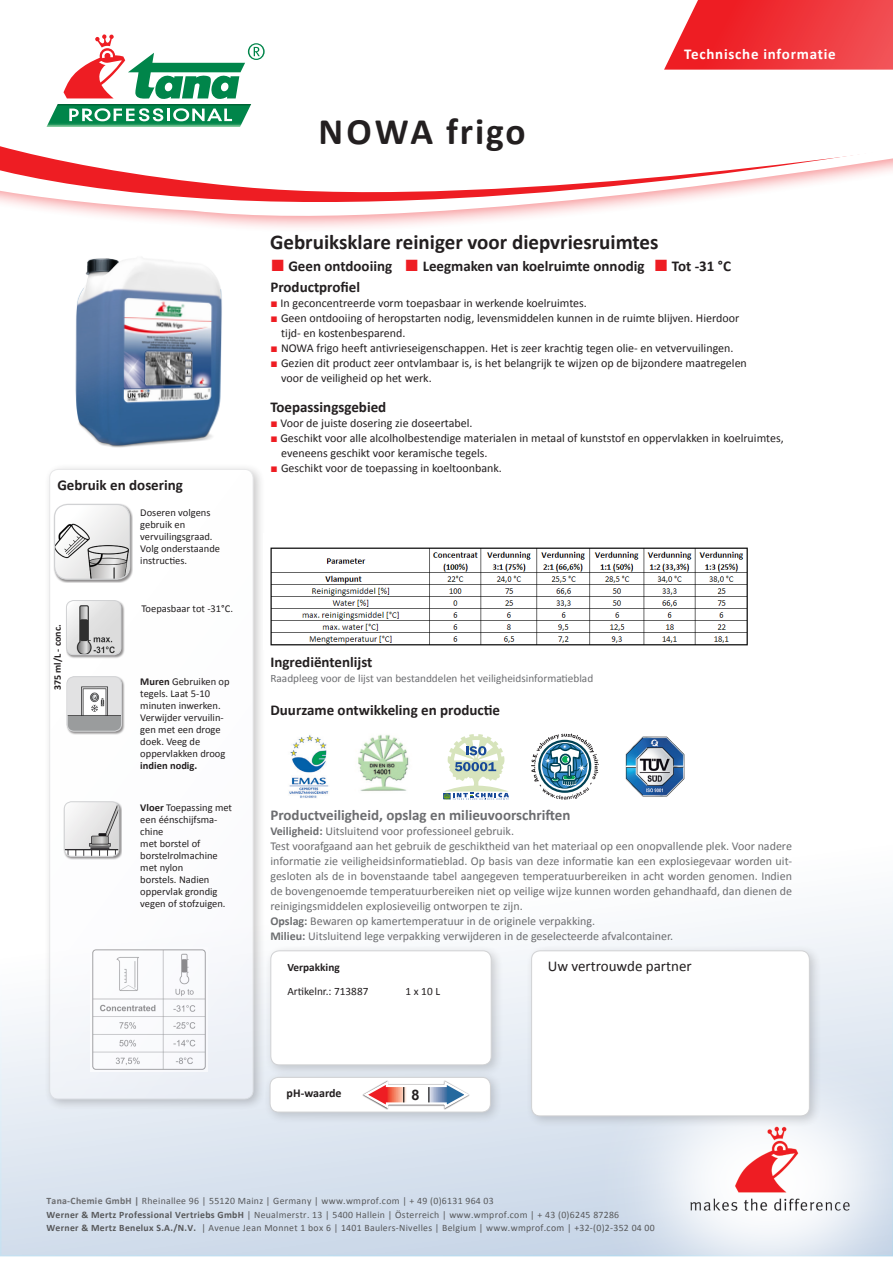
<style>
.page{position:relative;width:893px;height:1263px;background:#fff}
.page>*{position:absolute;margin:0;border:0;box-sizing:border-box;transform-origin:0 0}
.t1{font:700 37.5px "Calibri";letter-spacing:.05em;color:#231f20}
.t2{font:700 21px "Calibri";color:#231f20}
.t3{font:700 15px "Calibri";color:#231f20}
.t4{font:700 15px "Calibri";color:#6c6d70}
.t5{font:700 15px "Calibri";letter-spacing:.05em;color:#fff}
.t6{font:15px "Calibri";color:#231f20}
.t7{font:700 14.4px "Arial";color:#231f20}
.t8{font:12px/15px "Calibri";color:#6c6d70;text-align:justify}
.t9{font:12px "Calibri";color:#231f20}
.t10{font:700 12px "Calibri";color:#231f20}
.t11{font:11.25px "Calibri";color:#6c6d70}
.t12{font:11.25px "Calibri";color:#231f20}
.t13{font:700 11.25px "Calibri";color:#231f20}
.t14{font:10.5px/12px "Calibri";color:#231f20}
.t15{font:700 10.5px "Calibri";color:#231f20}
.t16{font:700 10.05px "Calibri";color:#231f20}
.t17{font:9.75px/13.5px "Calibri";letter-spacing:.03em;color:#57585a}
.s1{font-family:"Arial";font-weight:400;font-size:24.3px;color:#ee1d23}
.s2{font-weight:700}
.s3{font-family:"Arial";color:#ee1d23}
.s4{font-weight:700;color:#6c6d70}
</style>
<div class="page">
<div style="left:0;top:800px;width:893px;height:456px;background:linear-gradient(to bottom,#fff,#cfdbea)"></div>
<svg style="left:192px;top:222px;width:258px;height:6px;fill:#fdf0f1"></svg>
<svg style="left:73px;top:212px;width:497px;height:10px"></svg>
<svg style="left:0;top:146px;width:893px;height:66px"></svg>
<img style="left:606px;top:1030px;width:287px;height:227px">
<div style="left:43px;top:463px;width:223px;height:648px;background:#231f20;opacity:.49"></div>
<div style="left:50px;top:469px;width:203px;height:630px;background:linear-gradient(to bottom,#fff,#f2f4f7);border-radius:9px"></div>
<div style="left:49px;top:469px;width:204px;height:630px;border:1px solid #d1d2d4;border-radius:9px"></div>
<svg style="left:664px;top:0;width:229px;height:70px;background:#f04247"></svg>
<div style="left:264px;top:1071px;width:239px;height:53px;background:#231f20;opacity:.2"></div>
<div style="left:270px;top:1077px;width:220px;height:35px;background:#fff;border-radius:9px"></div>
<div style="left:270px;top:1077px;width:221px;height:35px;border:1px solid #d1d2d4;border-radius:9px"></div>
<svg style="left:362px;top:1080px;width:108px;height:30px"></svg>
<svg style="left:46px;top:34px;width:219px;height:93px"></svg>
<div style="left:264px;top:944px;width:240px;height:133px;background:#231f20;opacity:.2"></div>
<div style="left:271px;top:951px;width:220px;height:114px;background:#fff;border-radius:9px"></div>
<div style="left:270px;top:950px;width:222px;height:115px;border:1px solid #d1d2d4;border-radius:9px"></div>
<div style="left:525px;top:944px;width:297px;height:184px;background:#231f20;opacity:.2"></div>
<div style="left:532px;top:951px;width:277px;height:165px;background:#fff;border-radius:9px"></div>
<div style="left:531px;top:950px;width:279px;height:166px;border:1px solid #d1d2d4;border-radius:9px"></div>
<div style="left:53px;top:503px;width:80px;height:80px;background:#231f20;opacity:.5"></div>
<img style="left:55px;top:504px;width:75px;height:75px">
<div style="left:54px;top:504px;width:76px;height:76px;border:1px solid #d1d2d4;border-radius:13px"></div>
<div style="left:66px;top:676px;width:59px;height:59px;background:#231f20;opacity:.5"></div>
<img style="left:67px;top:677px;width:54px;height:54px">
<div style="left:67px;top:676px;width:55px;height:55px;border:1px solid #d1d2d4;border-radius:7px"></div>
<div style="left:63px;top:801px;width:59px;height:59px;background:#231f20;opacity:.5"></div>
<img style="left:64px;top:802px;width:55px;height:54px">
<div style="left:64px;top:801px;width:55px;height:56px;border:1px solid #d1d2d4;border-radius:7px"></div>
<img style="left:75px;top:258px;width:147px;height:190px">
<img style="left:289px;top:735px;width:40px;height:63px">
<img style="left:358px;top:734px;width:51px;height:57px">
<svg style="left:443px;top:734px;width:66px;height:66px"></svg>
<svg style="left:531px;top:734px;width:68px;height:65px"></svg>
<img style="left:626px;top:736px;width:59px;height:61px">
<img style="left:263px;top:534px;width:485px;height:115px">
<div style="left:66px;top:600px;width:58px;height:58px;background:#231f20;opacity:.5"></div>
<img style="left:66px;top:600px;width:55px;height:55px">
<div style="left:66px;top:600px;width:55px;height:55px;border:1px solid #d1d2d4;border-radius:7px"></div>
<p class="t1" style="left:319px;top:108px;width:209px">NOWA frigo</p>
<p class="t5" style="left:684px;top:44px;width:153px">Technische informatie</p>
<p class="t2" style="left:270px;top:228px;width:390px">Gebruiksklare reiniger voor diepvriesruimtes</p>
<p class="t3" style="left:270px;top:256px;width:462px"><span class="s1">■</span> Geen ontdooiing <span class="s1">■</span> Leegmaken van koelruimte onnodig <span class="s1">■</span> Tot -31 °C</p>
<p class="t3" style="left:57px;top:475px;width:127px">Gebruik en dosering</p>
<p class="t14" style="left:140px;top:507px;width:72px">Doseren volgens</p>
<p class="t14" style="left:140px;top:519px;width:47px">gebruik en</p>
<p class="t14" style="left:140px;top:531px;width:74px">vervuilingsgraad.</p>
<p class="t14" style="left:140px;top:543px;width:81px">Volg onderstaande</p>
<p class="t14" style="left:140px;top:555px;width:48px">instructies.</p>
<p class="t16" style="left:51px;top:690px;width:67px;rotate:-90deg">375 ml/L - conc.</p>
<p class="t14" style="left:141px;top:602px;width:93px">Toepasbaar tot -31°C.</p>
<p class="t14" style="left:140px;top:675px;width:91px"><span class="s2">Muren</span> Gebruiken op</p>
<p class="t14" style="left:140px;top:687px;width:71px">tegels. Laat 5-10</p>
<p class="t14" style="left:140px;top:699px;width:82px">minuten inwerken.</p>
<p class="t14" style="left:140px;top:711px;width:85px">Verwijder vervuilin&shy;gen met een droge</p>
<p class="t14" style="left:140px;top:735px;width:62px">doek. Veeg de</p>
<p class="t14" style="left:140px;top:747px;width:87px">oppervlakken droog</p>
<p class="t15" style="left:140px;top:758px;width:59px">indien nodig.</p>
<p class="t14" style="left:140px;top:801px;width:93px"><span class="s2">Vloer</span> Toepassing met</p>
<p class="t14" style="left:140px;top:813px;width:79px">een éénschijfsma&shy;chine</p>
<p class="t14" style="left:140px;top:837px;width:62px">met borstel of</p>
<p class="t14" style="left:140px;top:849px;width:79px">borstelrolmachine</p>
<p class="t14" style="left:140px;top:861px;width:44px">met nylon</p>
<p class="t14" style="left:140px;top:873px;width:71px">borstels. Nadien</p>
<p class="t14" style="left:140px;top:885px;width:79px">oppervlak grondig</p>
<p class="t14" style="left:140px;top:897px;width:87px">vegen of stofzuigen.</p>
<p class="t3" style="left:270px;top:277px;width:91px">Productprofiel</p>
<p class="t9" style="left:270px;top:295px;width:318px"><span class="s3">■</span> In geconcentreerde vorm toepasbaar in werkende koelruimtes.</p>
<p class="t9" style="left:270px;top:310px;width:470px"><span class="s3">■</span> Geen ontdooiing of heropstarten nodig, levensmiddelen kunnen in de ruimte blijven. Hierdoor</p>
<p class="t9" style="left:281px;top:325px;width:126px">tijd- en kostenbesparend.</p>
<p class="t9" style="left:270px;top:340px;width:465px"><span class="s3">■</span> NOWA frigo heeft antivrieseigenschappen. Het is zeer krachtig tegen olie- en vetvervuilingen.</p>
<p class="t9" style="left:270px;top:355px;width:478px"><span class="s3">■</span> Gezien dit product zeer ontvlambaar is, is het belangrijk te wijzen op de bijzondere maatregelen</p>
<p class="t9" style="left:281px;top:370px;width:152px">voor de veiligheid op het werk.</p>
<p class="t3" style="left:270px;top:397px;width:117px">Toepassingsgebied</p>
<p class="t9" style="left:270px;top:415px;width:204px"><span class="s3">■</span> Voor de juiste dosering zie doseertabel.</p>
<p class="t9" style="left:270px;top:430px;width:515px"><span class="s3">■</span> Geschikt voor alle alcolholbestendige materialen in metaal of kunststof en oppervlakken in koelruimtes,</p>
<p class="t9" style="left:281px;top:445px;width:208px">eveneens geschikt voor keramische tegels.</p>
<p class="t9" style="left:270px;top:460px;width:233px"><span class="s3">■</span> Geschikt voor de toepassing in koeltoonbank.</p>
<p class="t3" style="left:270px;top:652px;width:103px">Ingrediëntenlijst</p>
<p class="t11" style="left:270px;top:671px;width:324px">Raadpleeg voor de lijst van bestanddelen het veiligheidsinformatieblad</p>
<p class="t3" style="left:270px;top:700px;width:231px">Duurzame ontwikkeling en productie</p>
<p class="t4" style="left:270px;top:805px;width:302px">Productveiligheid, opslag en milieuvoorschriften</p>
<p class="t8" style="left:270px;top:824px;width:245px"><span class="s2">Veiligheid:</span> Uitsluitend voor professioneel gebruik.</p>
<p class="t8" style="left:270px;top:839px;width:523px">Test voorafgaand aan het gebruik de geschiktheid van het materiaal op een onopvallende plek. Voor nadere informatie zie veiligheidsinformatieblad. Op basis van deze informatie kan een explosiegevaar worden uit&shy;gesloten als de in bovenstaande tabel aangegeven temperatuurbereiken in acht worden genomen. Indien de bovengenoemde temperatuurbereiken niet op veilige wijze kunnen worden gehandhaafd, dan dienen de reinigingsmiddelen explosieveilig ontworpen te zijn.</p>
<p class="t8" style="left:270px;top:914px;width:326px"><span class="s2">Opslag:</span> Bewaren op kamertemperatuur in de originele verpakking.</p>
<p class="t8" style="left:270px;top:929px;width:404px"><span class="s2">Milieu:</span> Uitsluitend lege verpakking verwijderen in de geselecteerde afvalcontainer.</p>
<p class="t13" style="left:287px;top:960px;width:54px">Verpakking</p>
<p class="t12" style="left:287px;top:984px;width:82px">Artikelnr.: 713887</p>
<p class="t12" style="left:406px;top:984px;width:36px">1 x 10 L</p>
<p class="t10" style="left:287px;top:1085px;width:56px">pH-waarde</p>
<p class="t7" style="left:412px;top:1085px;width:10px">8</p>
<p class="t6" style="left:548px;top:956px;width:146px">Uw vertrouwde partner</p>
<p class="t17" style="left:46px;top:1194px;width:610px"><span class="s4">Tana-Chemie GmbH |</span> Rheinallee 96 | 55120 Mainz | Germany | www.wmprof.com | + 49 (0)6131 964 03<br><span class="s2">Werner &amp; Mertz Professional Vertriebs GmbH</span> | Neualmerstr. 13 | 5400 Hallein | Österreich | www.wmprof.com | + 43 (0)6245 87286<br><span class="s2">Werner &amp; Mertz Benelux S.A./N.V.</span> | Avenue Jean Monnet 1 box 6 | 1401 Baulers-Nivelles | Belgium | www.wmprof.com | +32-(0)2-352 04 00</p>
</div>
